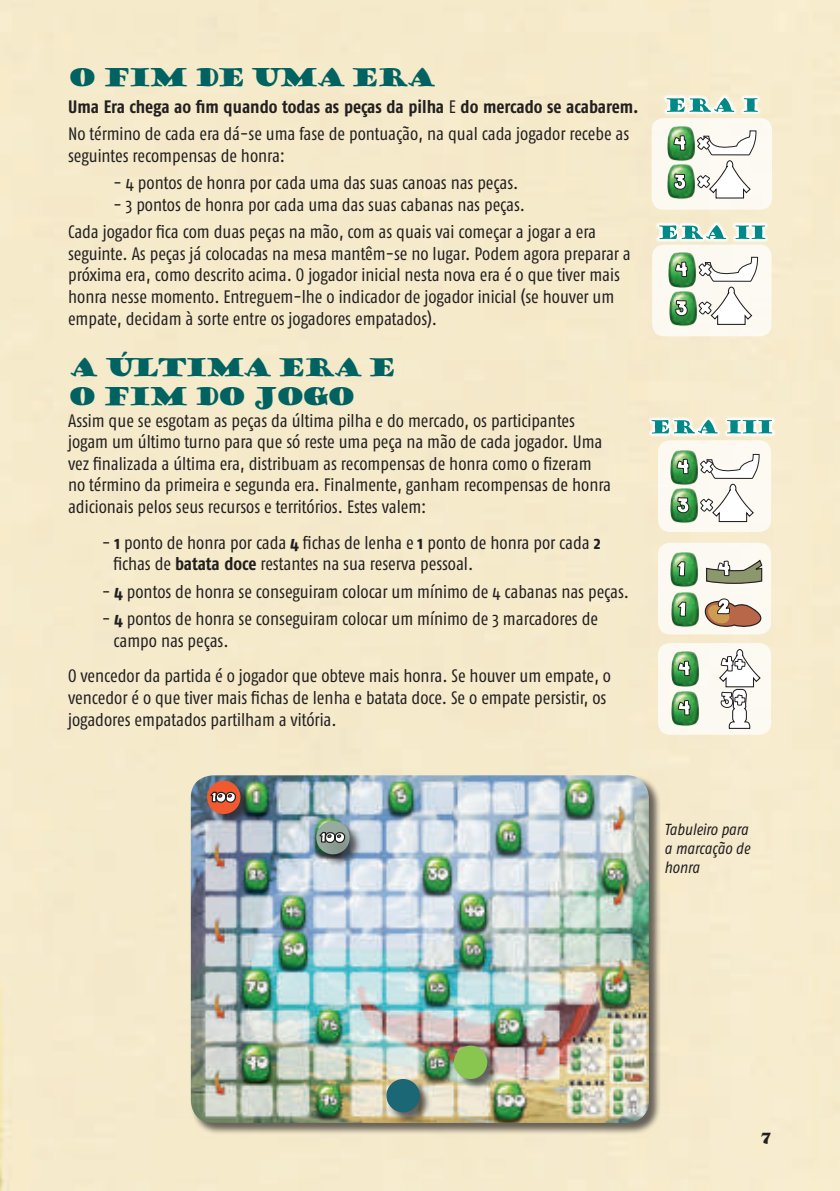
<style>
.page{position:relative;width:840px;height:1191px;background:#fff}
.page>*{position:absolute;margin:0;border:0;box-sizing:border-box;transform-origin:0 0}
.t1{font:24px/28.8px "Goudy Stout";letter-spacing:-.15em;color:#006261}
.t2{font:condensed 18px/21.6px "Fago OT";color:#231f20}
.t3{font:italic condensed 16px/19.2px "Fago OT";color:#231f20;text-align:justify}
.t4{font:14px "Goudy Stout";color:#231f20}
.s1{font-weight:700}
</style>
<div class="page">
<div style="left:651px;top:118px;width:120px;height:92px;background:#fcf9f2;border-radius:12px"></div>
<img style="left:667px;top:126px;width:28px;height:73px">
<svg style="left:673px;top:135px;width:13px;height:16px"></svg>
<svg style="left:673px;top:173px;width:13px;height:17px"></svg>
<svg style="left:697px;top:130px;width:59px;height:69px"></svg>
<svg style="left:662px;top:94px;width:99px;height:22px"></svg>
<svg style="left:666px;top:98px;width:91px;height:14px"></svg>
<div style="left:652px;top:245px;width:119px;height:91px;background:#fcf9f2;border-radius:12px"></div>
<img style="left:668px;top:252px;width:29px;height:74px">
<svg style="left:674px;top:261px;width:13px;height:16px"></svg>
<svg style="left:675px;top:300px;width:12px;height:16px"></svg>
<svg style="left:698px;top:256px;width:60px;height:69px"></svg>
<svg style="left:655px;top:221px;width:114px;height:22px"></svg>
<svg style="left:659px;top:225px;width:106px;height:14px"></svg>
<div style="left:657px;top:440px;width:113px;height:92px;background:#fcf9f2;border-radius:12px"></div>
<div style="left:657px;top:543px;width:113px;height:91px;background:#fcf9f2;border-radius:12px"></div>
<div style="left:657px;top:643px;width:113px;height:91px;background:#fcf9f2;border-radius:12px"></div>
<img style="left:670px;top:450px;width:28px;height:73px">
<svg style="left:676px;top:458px;width:13px;height:16px"></svg>
<svg style="left:676px;top:497px;width:13px;height:16px"></svg>
<svg style="left:700px;top:453px;width:59px;height:69px"></svg>
<img style="left:670px;top:552px;width:28px;height:35px">
<svg style="left:676px;top:561px;width:9px;height:15px"></svg>
<img style="left:671px;top:592px;width:28px;height:35px">
<svg style="left:677px;top:601px;width:9px;height:16px"></svg>
<img style="left:671px;top:651px;width:28px;height:75px">
<svg style="left:677px;top:660px;width:13px;height:16px"></svg>
<svg style="left:677px;top:699px;width:13px;height:16px"></svg>
<svg style="left:719px;top:649px;width:42px;height:80px"></svg>
<svg style="left:647px;top:416px;width:129px;height:21px"></svg>
<svg style="left:651px;top:420px;width:121px;height:13px"></svg>
<svg style="left:706px;top:559px;width:56px;height:25px"></svg>
<svg style="left:704px;top:598px;width:72px;height:32px"></svg>
<div style="left:190px;top:775px;width:471px;height:360px;background:#231f20;opacity:.67"></div>
<img style="left:191px;top:775px;width:457px;height:348px">
<div style="left:386px;top:1078px;width:45px;height:46px;background:#231f20;opacity:.67"></div>
<div style="left:386px;top:1079px;width:34px;height:33px;background:#1c6775;border-radius:50%"></div>
<div style="left:316px;top:820px;width:45px;height:46px;background:#231f20;opacity:.67"></div>
<div style="left:316px;top:821px;width:33px;height:33px;background:#97ab9f;border-radius:50%"></div>
<div style="left:316px;top:827px;width:51px;height:38px;background:#231f20;opacity:.3"></div>
<svg style="left:318px;top:831px;width:28px;height:13px"></svg>
<div style="left:207px;top:780px;width:45px;height:45px;background:#231f20;opacity:.67"></div>
<div style="left:207px;top:780px;width:33px;height:34px;background:#f1592f;border-radius:50%"></div>
<svg style="left:210px;top:791px;width:26px;height:12px"></svg>
<div style="left:453px;top:1045px;width:46px;height:45px;background:#231f20;opacity:.67"></div>
<div style="left:454px;top:1045px;width:33px;height:34px;background:#89c650;border-radius:50%"></div>
<h1 class="t1" style="left:68px;top:63px;width:370px">O FIM DE UMA ERA</h1>
<p class="t2" style="left:68px;top:93px;width:572px;line-height:27.2px"><span class="s1">Uma Era chega ao fim quando todas as peças da pilha</span> E <span class="s1">do mercado se acabarem.<br></span>No término de cada era dá-se uma fase de pontuação, na qual cada jogador recebe as</p>
<p class="t2" style="left:68px;top:145px;width:218px">seguintes recompensas de honra:</p>
<p class="t2" style="left:113px;top:172px;width:406px">- 4 pontos de honra por cada uma das suas canoas nas peças.</p>
<p class="t2" style="left:68px;top:191px;width:529px;line-height:27.2px;text-indent:45px">- 3 pontos de honra por cada uma das suas cabanas nas peças.<br>Cada jogador fica com duas peças na mão, com as quais vai começar a jogar a era</p>
<p class="t2" style="left:68px;top:243px;width:564px">seguinte. As peças já colocadas na mesa mantêm-se no lugar. Podem agora preparar a próxima era, como descrito acima. O jogador inicial nesta nova era é o que tiver mais honra nesse momento. Entreguem-lhe o indicador de jogador inicial (se houver um empate, decidam à sorte entre os jogadores empatados).</p>
<h1 class="t1" style="left:68px;top:354px;width:330px">A ÚLTIMA ERA E<br>O FIM DO JOGO</h1>
<p class="t2" style="left:68px;top:409px;width:544px">Assim que se esgotam as peças da última pilha e do mercado, os participantes jogam um último turno para que só reste uma peça na mão de cada jogador. Uma vez finalizada a última era, distribuam as recompensas de honra como o fizeram no término da primeira e segunda era. Finalmente, ganham recompensas de honra adicionais pelos seus recursos e territórios. Estes valem:</p>
<p class="t2" style="left:113px;top:532px;width:488px;text-indent:-11px">- <span class="s1">1</span> ponto de honra por cada <span class="s1">4</span> fichas de lenha e <span class="s1">1</span> ponto de honra por cada <span class="s1">2 </span>fichas de <span class="s1">batata doce</span> restantes na sua reserva pessoal.</p>
<p class="t2" style="left:102px;top:580px;width:528px">- <span class="s1">4</span> pontos de honra se conseguiram colocar um mínimo de 4 cabanas nas peças.</p>
<p class="t2" style="left:113px;top:608px;width:486px;text-indent:-11px">- <span class="s1">4</span> pontos de honra se conseguiram colocar um mínimo de 3 marcadores de campo nas peças.</p>
<p class="t2" style="left:68px;top:665px;width:544px">O vencedor da partida é o jogador que obteve mais honra. Se houver um empate, o vencedor é o que tiver mais fichas de lenha e batata doce. Se o empate persistir, os jogadores empatados partilham a vitória.</p>
<p class="t3" style="left:664px;top:820px;width:87px">Tabuleiro para a marcação de honra</p>
<p class="t4" style="left:759px;top:1129px;width:13px">7</p>
</div>
